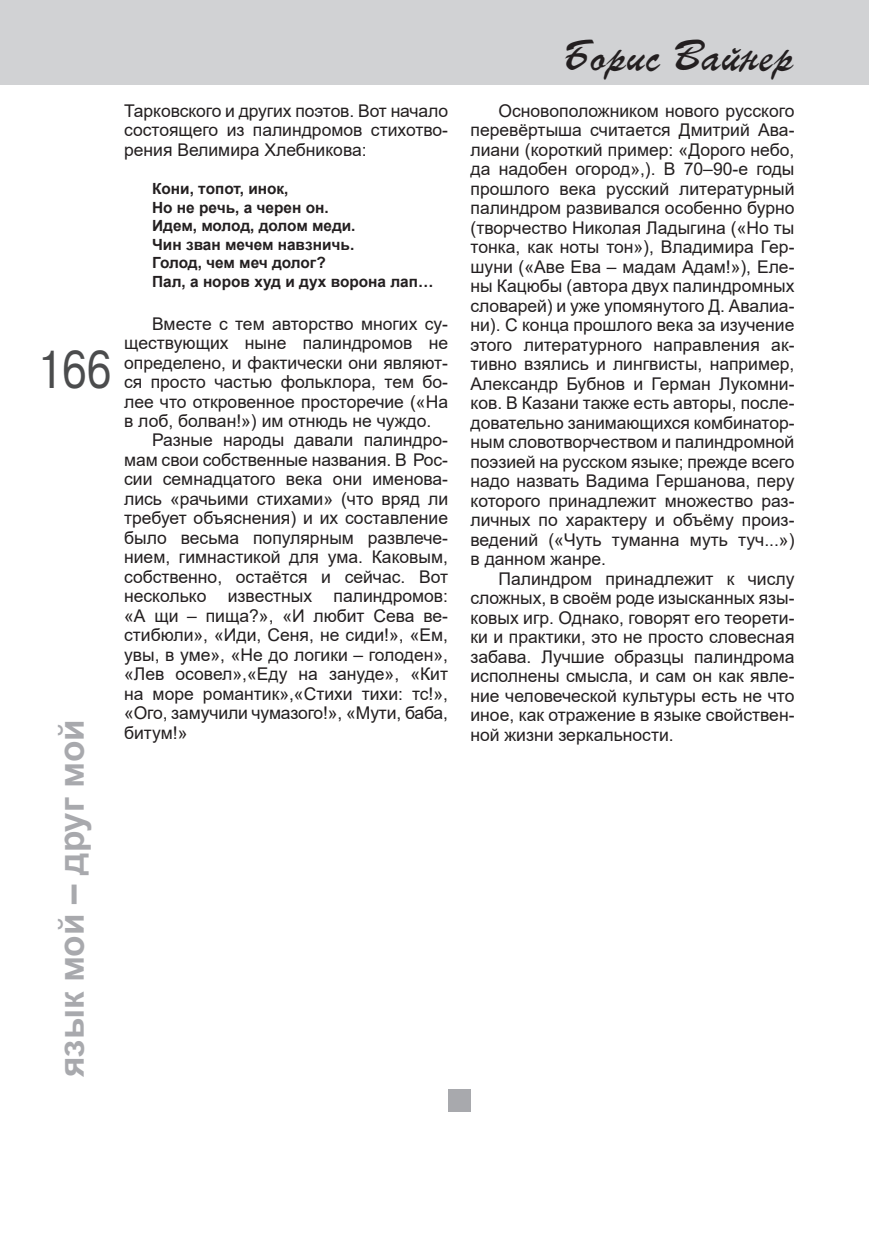
<style>
.page{position:relative;width:869px;height:1241px;background:#fff}
.page>*{position:absolute;margin:0;border:0;box-sizing:border-box;transform-origin:0 0}
.t1{font:49px "TT Arial";color:#4b4c4d;scale:.8 1}
.t2{font:42px "TT Parsec";color:#231f20}
.t3{font:700 35px "Arial";color:#a8a9ad}
.t4{font:17.5px/19.4px "Arial";color:#231f20;text-align:justify}
.t5{font:700 15.4px/18.6px "Arial";color:#231f20}
</style>
<div class="page">
<div style="left:0;top:0;width:868px;height:84px;background:#d1d2d4"></div>
<div style="left:448px;top:1089px;width:22px;height:22px;background:#a8a9ad"></div>
<h1 class="t1" style="left:37px;top:342px;width:94px">166</h1>
<h3 class="t3" style="left:52px;top:1076px;width:359px;rotate:-90deg">язык-мой-–-друг-мой</h3>
<p class="t4" style="left:124px;top:101px;width:325px">Тарковского и других поэтов. Вот начало состоящего из палиндромов стихотво&shy;рения Велимира Хлебникова:</p>
<p class="t5" style="left:152px;top:179px;width:283px">Кони, топот, инок,<br>Но не речь, а черен он.<br>Идем, молод, долом меди.<br>Чин зван мечем навзничь.<br>Голод, чем меч долог?<br>Пал, а норов худ и дух ворона лап…</p>
<p class="t4" style="left:152px;top:314px;width:297px">Вместе с тем авторство многих су-</p>
<p class="t4" style="left:124px;top:333px;width:325px">ществующих ныне палиндромов не</p>
<p class="t4" style="left:124px;top:353px;width:325px">определено, и фактически они являют-</p>
<p class="t4" style="left:124px;top:372px;width:325px">ся просто частью фольклора, тем бо-</p>
<p class="t4" style="left:124px;top:391px;width:325px">лее что откровенное просторечие («На</p>
<p class="t4" style="left:124px;top:411px;width:308px">в лоб, болван!») им отнюдь не чуждо.</p>
<p class="t4" style="left:152px;top:430px;width:297px">Разные народы давали палиндро-</p>
<p class="t4" style="left:124px;top:450px;width:325px">мам свои собственные названия. В Рос-</p>
<p class="t4" style="left:124px;top:469px;width:325px">сии семнадцатого века они именова-</p>
<p class="t4" style="left:124px;top:489px;width:325px">лись «рачьими стихами» (что вряд ли</p>
<p class="t4" style="left:124px;top:508px;width:325px">требует объяснения) и их составление</p>
<p class="t4" style="left:124px;top:528px;width:325px">было весьма популярным развлече-</p>
<p class="t4" style="left:124px;top:547px;width:325px">нием, гимнастикой для ума. Каковым,</p>
<p class="t4" style="left:124px;top:567px;width:325px">собственно, остаётся и сейчас. Вот</p>
<p class="t4" style="left:124px;top:586px;width:325px">несколько известных палиндромов:</p>
<p class="t4" style="left:124px;top:606px;width:325px">«А щи – пища?», «И любит Сева ве-</p>
<p class="t4" style="left:124px;top:625px;width:325px">стибюли», «Иди, Сеня, не сиди!», «Ем,</p>
<p class="t4" style="left:124px;top:645px;width:325px">увы, в уме», «Не до логики – голоден»,</p>
<p class="t4" style="left:124px;top:664px;width:325px">«Лев осовел»,«Еду на зануде», «Кит</p>
<p class="t4" style="left:124px;top:684px;width:325px">на море романтик»,«Стихи тихи: тс!»,</p>
<p class="t4" style="left:124px;top:703px;width:325px">«Ого, замучили чумазого!», «Мути, баба,</p>
<p class="t4" style="left:124px;top:723px;width:65px">битум!»</p>
<h2 class="t2" style="left:560px;top:32px;width:235px">Борис Вайнер</h2>
<p class="t4" style="left:470px;top:101px;width:325px;text-indent:28px">Основоположником нового русского перевёртыша считается Дмитрий Ава&shy;лиани (короткий пример: «Дорого небо, да надобен огород»,). В 70–90-е годы прошлого века русский литературный палиндром развивался особенно бурно (творчество Николая Ладыгина («Но ты тонка, как ноты тон»), Владимира Гер&shy;шуни («Аве Ева – мадам Адам!»), Еле&shy;ны Кацюбы (автора двух палиндромных словарей) и уже упомянутого Д. Авалиа&shy;ни). С конца прошлого века за изучение этого литературного направления ак&shy;тивно взялись и лингвисты, например, Александр Бубнов и Герман Лукомни&shy;ков. В Казани также есть авторы, после&shy;довательно занимающихся комбинатор&shy;ным словотворчеством и палиндромной поэзией на русском языке; прежде всего надо назвать Вадима Гершанова, перу которого принадлежит множество раз&shy;личных по характеру и объёму произ&shy;ведений («Чуть туманна муть туч...») в данном жанре.</p>
<p class="t4" style="left:470px;top:569px;width:325px;text-indent:28px">Палиндром принадлежит к числу сложных, в своём роде изысканных язы&shy;ковых игр. Однако, говорят его теорети&shy;ки и практики, это не просто словесная забава. Лучшие образцы палиндрома исполнены смысла, и сам он как явле&shy;ние человеческой культуры есть не что иное, как отражение в языке свойствен&shy;ной жизни зеркальности.</p>
</div>
